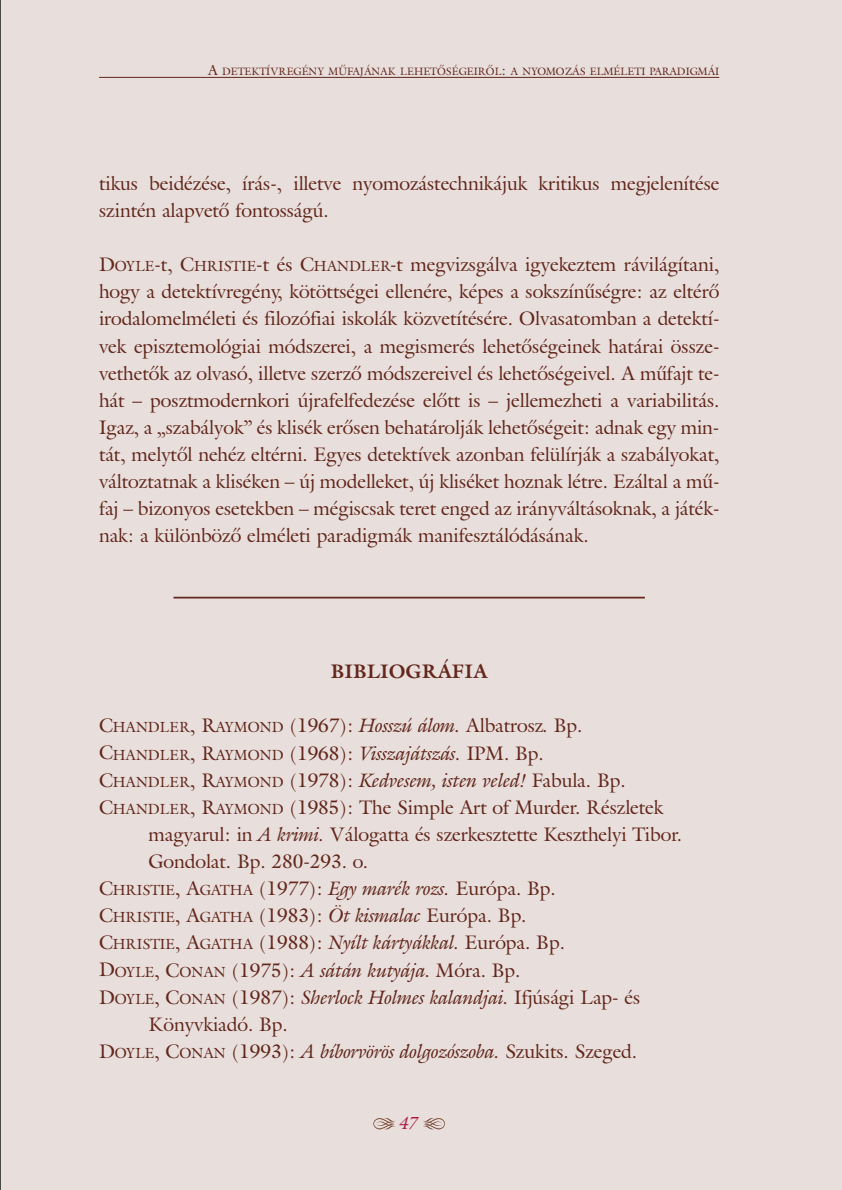
<style>
.page{position:relative;width:842px;height:1190px;background:#e8dfdd}
.page>*{position:absolute;margin:0;border:0;box-sizing:border-box;transform-origin:0 0}
.t1{font:19.25px/27.1px "Galliard HU Normal";color:#63271b}
.t2{font:19.25px "Galliard HU Bold";color:#63271b}
.t3{font:17.5px "Galliard HU Italic";color:#aa153a}
.t4{font:10.5px "Galliard HU Normal";color:#63271b}
.s1{font-size:14px}
.s2{font-size:14.35px}
.s3{font-family:"Galliard HU Italic"}
</style>
<div class="page">
<hr style="left:99px;top:77px;width:620px;height:1px;background:#63271b">
<svg style="left:423px;top:1118px;width:22px;height:11px"></svg>
<svg style="left:373px;top:1118px;width:22px;height:11px"></svg>
<hr style="left:173px;top:597px;width:472px;height:1px;background:#63271b">
<hr style="left:0;top:0;width:1px;height:1190px;background:#000">
<p class="t4" style="left:208px;top:67px;width:513px"><span class="s1">A</span> DETEKTÍVREGÉNY MÛFAJÁNAK LEHETÔSÉGEIRÔL<span class="s1">:</span> A NYOMOZÁS ELMÉLETI PARADIGMÁI</p>
<p class="t1" style="left:99px;top:174px;width:622px">tikus beidézése, írás-, illetve nyomozástechnikájuk kritikus megjelenítése szintén alapvetô fontosságú.</p>
<p class="t1" style="left:99px;top:255px;width:622px;text-align:justify">D<span class="s2">OYLE</span>-t, C<span class="s2">HRISTIE</span>-t és C<span class="s2">HANDLER</span>-t megvizsgálva igyekeztem rávilágítani, hogy a detektívregény, kötöttségei ellenére, képes a sokszínûségre: az eltérô irodalomelméleti és filozófiai iskolák közvetítésére. Olvasatomban a detektí&shy;vek episztemológiai módszerei, a megismerés lehetôségeinek határai össze&shy;vethetôk az olvasó, illetve szerzô módszereivel és lehetôségeivel. A mûfajt te&shy;hát – posztmodernkori újrafelfedezése elôtt is – jellemezheti a variabilitás.<br>Igaz, a „szabályok” és klisék erôsen behatárolják lehetôségeit: adnak egy min&shy;tát, melytôl nehéz eltérni. Egyes detektívek azonban felülírják a szabályokat, változtatnak a kliséken – új modelleket, új kliséket hoznak létre. Ezáltal a mû&shy;faj – bizonyos esetekben – mégiscsak teret enged az irányváltásoknak, a játék&shy;nak: a különbözô elméleti paradigmák manifesztálódásának.</p>
<p class="t2" style="left:331px;top:665px;width:158px">BIBLIOGRÁFIA</p>
<p class="t1" style="left:99px;top:717px;width:485px">C<span class="s2">HANDLER</span>, R<span class="s2">AYMOND</span> (1967): <span class="s3">Hosszú álom.</span> Albatrosz<span class="s3">.</span> Bp.</p>
<p class="t1" style="left:99px;top:744px;width:446px">C<span class="s2">HANDLER</span>, R<span class="s2">AYMOND</span> (1968): <span class="s3">Visszajátszás.</span> IPM. Bp.</p>
<p class="t1" style="left:99px;top:771px;width:528px">C<span class="s2">HANDLER</span>, R<span class="s2">AYMOND</span> (1978): <span class="s3">Kedvesem, isten veled!</span> Fabula. Bp.</p>
<p class="t1" style="left:99px;top:798px;width:566px">C<span class="s2">HANDLER</span>, R<span class="s2">AYMOND</span> (1985): The Simple Art of Murder. Részletek</p>
<p class="t1" style="left:149px;top:825px;width:535px">magyarul: in <span class="s3">A krimi.</span> Válogatta és szerkesztette Keszthelyi Tibor.</p>
<p class="t1" style="left:149px;top:852px;width:221px">Gondolat. Bp. 280-293. o.</p>
<p class="t1" style="left:99px;top:879px;width:458px">C<span class="s2">HRISTIE</span>, A<span class="s2">GATHA</span> (1977): <span class="s3">Egy marék rozs.</span> Európa. Bp.</p>
<p class="t1" style="left:99px;top:906px;width:429px">C<span class="s2">HRISTIE</span>, A<span class="s2">GATHA</span> (1983): <span class="s3">Öt kismalac</span> Európa. Bp.</p>
<p class="t1" style="left:99px;top:934px;width:467px">C<span class="s2">HRISTIE</span>, A<span class="s2">GATHA</span> (1988): <span class="s3">Nyílt kártyákkal.</span> Európa. Bp.</p>
<p class="t1" style="left:99px;top:961px;width:423px">D<span class="s2">OYLE</span>, C<span class="s2">ONAN</span> (1975): <span class="s3">A sátán kutyája.</span> Móra. Bp.</p>
<p class="t1" style="left:99px;top:988px;width:543px">D<span class="s2">OYLE</span>, C<span class="s2">ONAN</span> (1987): <span class="s3">Sherlock Holmes kalandjai.</span> Ifjúsági Lap- és</p>
<p class="t1" style="left:149px;top:1015px;width:141px">Könyvkiadó. Bp.</p>
<p class="t1" style="left:99px;top:1042px;width:539px">D<span class="s2">OYLE</span>, C<span class="s2">ONAN</span> (1993): <span class="s3">A bíborvörös dolgozószoba.</span> Szukits. Szeged.</p>
<p class="t3" style="left:400px;top:1117px;width:20px">47</p>
</div>
